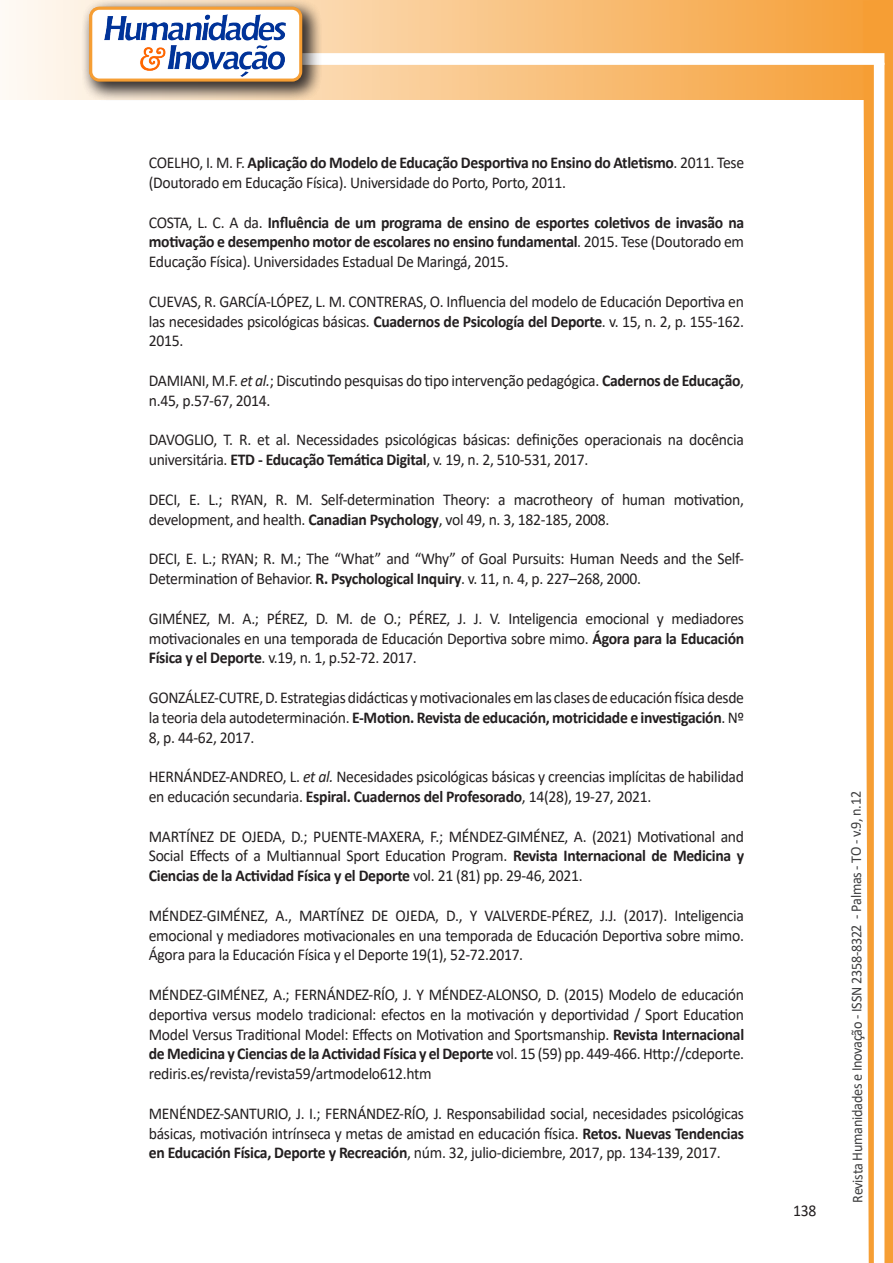
<style>
.page{position:relative;width:893px;height:1263px;background:#fff}
.page>*{position:absolute;margin:0;border:0;box-sizing:border-box;transform-origin:0 0}
.texto{font:16.5px/19.8px "Calibri";letter-spacing:-.02em;color:#231f20;text-align:justify;scale:.95 1}
.texto-2{font:700 16.5px/19.8px "Calibri";letter-spacing:-.02em;color:#231f20;text-align:justify;scale:.95 1}
.t1{font:15px "Calibri";letter-spacing:-.025em;color:#3e3e3f;scale:.95 1}
.s1{font-weight:700}
.s2{font-weight:400}
.s3{font-style:italic}
</style>
<div class="page">
<svg style="left:5px;top:0;width:858px;height:100px;background:#f9c484"></svg>
<div style="left:302px;top:53px;width:582px;height:12px;background:#fff;border:2px solid #fff"></div>
<svg style="left:863px;top:0;width:30px;height:1263px"></svg>
<div style="left:81px;top:0;width:241px;height:102px;background:#231f20;opacity:.75"></div>
<div style="left:91px;top:8px;width:210px;height:72px;background:#fff;border-radius:9px"></div>
<img style="left:104px;top:14px;width:181px;height:62px">
<div style="left:89px;top:7px;width:213px;height:75px;border:3px solid #f69e34;border-radius:9px"></div>
<p class="texto" style="left:149px;top:152px;width:628px">COELHO, I. M. F. <span class="s1">Aplicação do Modelo de Educação Desportiva no Ensino do Atletismo</span>. 2011. Tese (Doutorado em Educação Física). Universidade do Porto, Porto, 2011.</p>
<p class="texto-2" style="left:149px;top:212px;width:628px"><span class="s2">COSTA, L. C. A da.</span> Influência de um programa de ensino de esportes coletivos de invasão na motivação e desempenho motor de escolares no ensino fundamental<span class="s2">. 2015. Tese (Doutorado em Educação Física). Universidades Estadual De Maringá, 2015.</span></p>
<p class="texto" style="left:149px;top:291px;width:628px">CUEVAS, R. GARCÍA-LÓPEZ, L. M. CONTRERAS, O. Influencia del modelo de Educación Deportiva en las necesidades psicológicas básicas. <span class="s1">Cuadernos de Psicología del Deporte</span>. v. 15, n. 2, p. 155-162.<br>2015.</p>
<p class="texto" style="left:149px;top:370px;width:628px">DAMIANI, M.F. <span class="s3">et al.</span>; Discutindo pesquisas do tipo intervenção pedagógica. <span class="s1">Cadernos de Educação</span>, n.45, p.57-67, 2014.</p>
<p class="texto" style="left:149px;top:430px;width:628px">DAVOGLIO, T. R. et al. Necessidades psicológicas básicas: definições operacionais na docência universitária. <span class="s1">ETD - Educação Temática Digital</span>, v. 19, n. 2, 510-531, 2017.</p>
<p class="texto" style="left:149px;top:489px;width:628px">DECI, E. L.; RYAN, R. M. Self-determination Theory: a macrotheory of human motivation, development, and health. <span class="s1">Canadian Psychology</span>, vol 49, n. 3, 182-185, 2008.</p>
<p class="texto" style="left:149px;top:548px;width:628px">DECI, E. L.; RYAN; R. M.; The “What” and “Why” of Goal Pursuits: Human Needs and the Self-<br>Determination of Behavior. <span class="s1">R. Psychological Inquiry</span>. v. 11, n. 4, p. 227–268, 2000.</p>
<p class="texto" style="left:149px;top:608px;width:628px">GIMÉNEZ, M. A.; PÉREZ, D. M. de O.; PÉREZ, J. J. V. Inteligencia emocional y mediadores motivacionales en una temporada de Educación Deportiva sobre mimo. <span class="s1">Ágora para la Educación Física y el Deporte</span>. v.19, n. 1, p.52-72. 2017.</p>
<p class="texto" style="left:149px;top:687px;width:628px">GONZÁLEZ-CUTRE, D. Estrategias didácticas y motivacionales em las clases de educación física desde la teoria dela autodeterminación. <span class="s1">E-Motion. Revista de educación, motricidade e investigación</span>. Nº 8, p. 44-62, 2017.</p>
<p class="texto" style="left:149px;top:766px;width:628px">HERNÁNDEZ-ANDREO, L. <span class="s3">et al.</span> Necesidades psicológicas básicas y creencias implícitas de habilidad en educación secundaria. <span class="s1">Espiral. Cuadernos del Profesorado</span>, 14(28), 19-27, 2021.</p>
<p class="texto" style="left:149px;top:826px;width:628px">MARTÍNEZ DE OJEDA, D.; PUENTE-MAXERA, F.; MÉNDEZ-GIMÉNEZ, A. (2021) Motivational and Social Effects of a Multiannual Sport Education Program. <span class="s1">Revista Internacional de Medicina y Ciencias de la Actividad Física y el Deporte</span> vol. 21 (81) pp. 29-46, 2021.</p>
<p class="texto" style="left:149px;top:905px;width:628px">MÉNDEZ-GIMÉNEZ, A., MARTÍNEZ DE OJEDA, D., Y VALVERDE-PÉREZ, J.J. (2017). Inteligencia emocional y mediadores motivacionales en una temporada de Educación Deportiva sobre mimo.<br>Ágora para la Educación Física y el Deporte 19(1), 52-72.2017.</p>
<p class="texto" style="left:149px;top:984px;width:628px">MÉNDEZ-GIMÉNEZ, A.; FERNÁNDEZ-RÍO, J. Y MÉNDEZ-ALONSO, D. (2015) Modelo de educación deportiva versus modelo tradicional: efectos en la motivación y deportividad / Sport Education Model Versus Traditional Model: Effects on Motivation and Sportsmanship. <span class="s1">Revista Internacional de Medicina y Ciencias de la Actividad Física y el Deporte</span> vol. 15 (59) pp. 449-466. Http://cdeporte. rediris.es/revista/revista59/artmodelo612.htm</p>
<p class="texto" style="left:149px;top:1103px;width:628px">MENÉNDEZ-SANTURIO, J. I.; FERNÁNDEZ-RÍO, J. Responsabilidad social, necesidades psicológicas básicas, motivación intrínseca y metas de amistad en educación física. <span class="s1">Retos. Nuevas Tendencias en Educación Física, Deporte y Recreación</span>, núm. 32, julio-diciembre, 2017, pp. 134-139, 2017.</p>
<p class="texto" style="left:793px;top:1200px;width:26px">138</p>
<p class="t1" style="left:846px;top:1203px;width:435px;rotate:-90deg">Revista Humanidades e Inovação - ISSN 2358-8322 - Palmas - TO - v.9, n.12</p>
</div>
